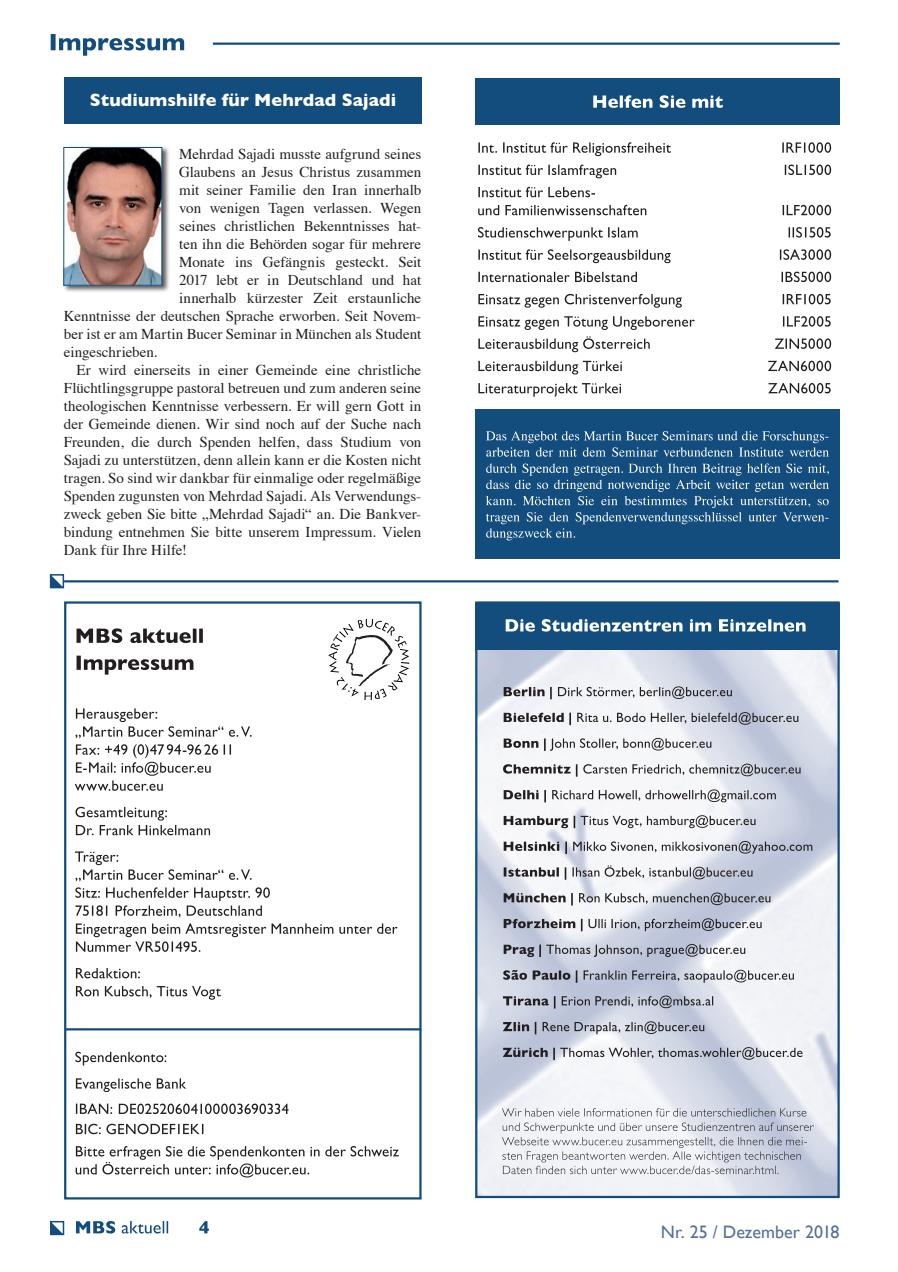
<style>
.page{position:relative;width:898px;height:1272px;background:#fff}
.page>*{position:absolute;margin:0;border:0;box-sizing:border-box;transform-origin:0 0}
.t1{font:700 18px "Gill Sans";letter-spacing:.005em;color:#fff}
.t2{font:18px "Gill Sans";color:#55709b}
.t3{font:15px "Times";color:#231f20}
</style>
<div class="page">
<svg style="left:51px;top:34px;width:133px;height:22px"></svg>
<hr style="left:213px;top:43px;width:626px;height:2px;background:#134d7e">
<svg style="left:76px;top:1221px;width:133px;height:12px"></svg>
<div style="left:50px;top:1220px;width:14px;height:15px;border:2px solid #134d7e"></div>
<svg style="left:51px;top:1221px;width:12px;height:13px"></svg>
<div style="left:475px;top:409px;width:364px;height:149px;background:#134d7e"></div>
<img style="left:478px;top:649px;width:358px;height:545px">
<div style="left:475px;top:601px;width:364px;height:596px;border:2px solid #134d7e"></div>
<div style="left:64px;top:601px;width:357px;height:598px;border:2px solid #134d7e"></div>
<div style="left:475px;top:78px;width:364px;height:47px;background:#134d7e"></div>
<svg style="left:76px;top:1146px;width:322px;height:31px"></svg>
<svg style="left:76px;top:1123px;width:127px;height:11px"></svg>
<svg style="left:119px;top:1103px;width:169px;height:11px"></svg>
<svg style="left:76px;top:1103px;width:36px;height:10px"></svg>
<svg style="left:76px;top:1078px;width:110px;height:13px"></svg>
<svg style="left:75px;top:1051px;width:91px;height:14px"></svg>
<svg style="left:76px;top:986px;width:145px;height:13px"></svg>
<svg style="left:76px;top:968px;width:64px;height:10px"></svg>
<svg style="left:76px;top:923px;width:321px;height:28px"></svg>
<svg style="left:75px;top:887px;width:195px;height:30px"></svg>
<svg style="left:75px;top:851px;width:176px;height:30px"></svg>
<svg style="left:75px;top:744px;width:156px;height:46px"></svg>
<svg style="left:75px;top:708px;width:176px;height:30px"></svg>
<svg style="left:76px;top:655px;width:117px;height:19px"></svg>
<svg style="left:76px;top:628px;width:127px;height:15px"></svg>
<svg style="left:328px;top:619px;width:81px;height:81px"></svg>
<hr style="left:64px;top:580px;width:774px;height:2px;background:#134d7e">
<div style="left:50px;top:574px;width:14px;height:14px;border:2px solid #134d7e"></div>
<svg style="left:51px;top:575px;width:12px;height:12px"></svg>
<svg style="left:486px;top:463px;width:342px;height:77px"></svg>
<svg style="left:486px;top:431px;width:342px;height:25px"></svg>
<svg style="left:478px;top:383px;width:352px;height:14px"></svg>
<svg style="left:478px;top:361px;width:352px;height:13px"></svg>
<svg style="left:478px;top:336px;width:352px;height:16px"></svg>
<svg style="left:478px;top:316px;width:352px;height:14px"></svg>
<svg style="left:478px;top:294px;width:352px;height:14px"></svg>
<svg style="left:478px;top:271px;width:352px;height:11px"></svg>
<svg style="left:478px;top:249px;width:352px;height:14px"></svg>
<svg style="left:477px;top:227px;width:353px;height:14px"></svg>
<svg style="left:478px;top:205px;width:352px;height:10px"></svg>
<svg style="left:478px;top:187px;width:117px;height:10px"></svg>
<svg style="left:478px;top:164px;width:352px;height:14px"></svg>
<svg style="left:478px;top:142px;width:352px;height:14px"></svg>
<hr style="left:65px;top:1028px;width:356px;height:2px;background:#134d7e">
<div style="left:475px;top:603px;width:364px;height:46px;background:#134d7e"></div>
<svg style="left:593px;top:95px;width:129px;height:13px"></svg>
<svg style="left:505px;top:619px;width:300px;height:12px"></svg>
<div style="left:64px;top:77px;width:357px;height:46px;background:#134d7e"></div>
<svg style="left:501px;top:1122px;width:312px;height:52px"></svg>
<svg style="left:501px;top:1108px;width:305px;height:8px"></svg>
<svg style="left:75px;top:806px;width:135px;height:29px"></svg>
<div style="left:62px;top:145px;width:108px;height:148px;background:#231f20;opacity:.75"></div>
<img style="left:65px;top:149px;width:95px;height:134px">
<div style="left:63px;top:147px;width:99px;height:138px;border:1px solid #134d7e"></div>
<svg style="left:502px;top:1047px;width:300px;height:13px"></svg>
<svg style="left:502px;top:1021px;width:202px;height:13px;background:#a5a8b5"></svg>
<svg style="left:503px;top:995px;width:210px;height:13px;background:#a1a5b3"></svg>
<svg style="left:503px;top:969px;width:290px;height:13px;background:#aaadb8"></svg>
<svg style="left:503px;top:944px;width:242px;height:13px;background:#a7abb7"></svg>
<svg style="left:503px;top:918px;width:258px;height:13px"></svg>
<svg style="left:503px;top:892px;width:267px;height:13px"></svg>
<svg style="left:503px;top:865px;width:249px;height:14px"></svg>
<svg style="left:503px;top:841px;width:309px;height:13px"></svg>
<svg style="left:503px;top:815px;width:252px;height:13px"></svg>
<svg style="left:503px;top:789px;width:272px;height:13px"></svg>
<svg style="left:503px;top:763px;width:297px;height:13px"></svg>
<svg style="left:503px;top:738px;width:208px;height:13px"></svg>
<svg style="left:503px;top:712px;width:295px;height:13px"></svg>
<svg style="left:503px;top:686px;width:228px;height:13px"></svg>
<p class="t1" style="left:90px;top:86px;width:308px">Studiumshilfe für Mehrdad Sajadi</p>
<p class="t3" style="left:179px;top:139px;width:243px">Mehrdad Sajadi musste aufgrund seines</p>
<p class="t3" style="left:179px;top:157px;width:243px">Glaubens an Jesus Christus zusammen</p>
<p class="t3" style="left:179px;top:175px;width:243px">mit seiner Familie den Iran innerhalb</p>
<p class="t3" style="left:179px;top:193px;width:243px">von wenigen Tagen verlassen. Wegen</p>
<p class="t3" style="left:179px;top:211px;width:243px">seines christlichen Bekenntnisses hat-</p>
<p class="t3" style="left:179px;top:229px;width:243px">ten ihn die Behörden sogar für mehrere</p>
<p class="t3" style="left:179px;top:247px;width:243px">Monate ins Gefängnis gesteckt. Seit</p>
<p class="t3" style="left:179px;top:265px;width:243px">2017 lebt er in Deutschland und hat</p>
<p class="t3" style="left:179px;top:283px;width:243px">innerhalb kürzester Zeit erstaunliche</p>
<p class="t3" style="left:64px;top:301px;width:359px">Kenntnisse der deutschen Sprache erworben. Seit Novem-</p>
<p class="t3" style="left:64px;top:319px;width:359px">ber ist er am Martin Bucer Seminar in München als Student</p>
<p class="t3" style="left:64px;top:337px;width:95px">eingeschrieben.</p>
<p class="t3" style="left:76px;top:355px;width:346px">Er wird einerseits in einer Gemeinde eine christliche</p>
<p class="t3" style="left:64px;top:373px;width:359px">Flüchtlingsgruppe pastoral betreuen und zum anderen seine</p>
<p class="t3" style="left:64px;top:391px;width:359px">theologischen Kenntnisse verbessern. Er will gern Gott in</p>
<p class="t3" style="left:64px;top:409px;width:359px">der Gemeinde dienen. Wir sind noch auf der Suche nach</p>
<p class="t3" style="left:64px;top:427px;width:359px">Freunden, die durch Spenden helfen, dass Studium von</p>
<p class="t3" style="left:64px;top:445px;width:359px">Sajadi zu unterstützen, denn allein kann er die Kosten nicht</p>
<p class="t3" style="left:64px;top:463px;width:359px">tragen. So sind wir dankbar für einmalige oder regelmäßige</p>
<p class="t3" style="left:64px;top:481px;width:359px">Spenden zugunsten von Mehrdad Sajadi. Als Verwendungs-</p>
<p class="t3" style="left:64px;top:499px;width:359px">zweck geben Sie bitte „Mehrdad Sajadi“ an. Die Bankver-</p>
<p class="t3" style="left:64px;top:517px;width:359px">bindung entnehmen Sie bitte unserem Impressum. Vielen</p>
<p class="t3" style="left:64px;top:535px;width:124px">Dank für Ihre Hilfe!</p>
<p class="t2" style="left:660px;top:1220px;width:180px">Nr. 25 / Dezember 2018</p>
</div>
